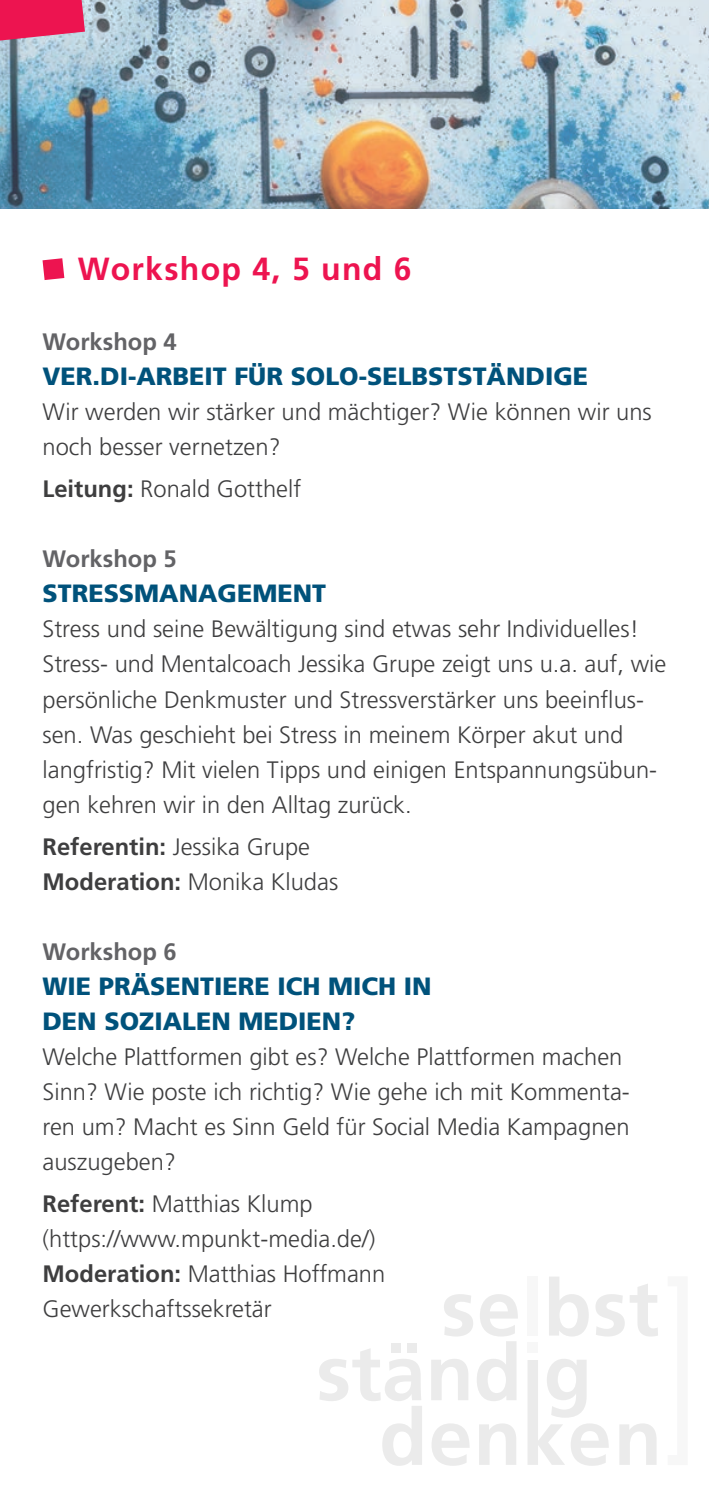
<style>
.page{position:relative;width:709px;height:1489px;background:#fff}
.page>*{position:absolute;margin:0;border:0;box-sizing:border-box;transform-origin:0 0}
.t1{font:700 32px "Frutiger";letter-spacing:.04em;color:#ed1450}
.t2{font:900 25px/35px "Frutiger";color:#00527b}
.t3{font:300 23.75px/35px "Frutiger";color:#3e3e3f}
.t4{font:700 23.75px "Frutiger";color:#636366}
.s1{font-weight:700}
</style>
<div class="page">
<img style="left:0;top:0;width:709px;height:209px">
<svg style="left:432px;top:1423px;width:37px;height:42px"></svg>
<svg style="left:479px;top:1423px;width:37px;height:41px"></svg>
<svg style="left:619px;top:1423px;width:37px;height:41px"></svg>
<div style="left:407px;top:1342px;width:9px;height:10px;background:#ebebeb"></div>
<div style="left:391px;top:1342px;width:9px;height:10px;background:#ebebeb"></div>
<div style="left:527px;top:1342px;width:11px;height:10px;background:#f7f7f7"></div>
<svg style="left:549px;top:1277px;width:40px;height:59px"></svg>
<svg style="left:319px;top:1347px;width:103px;height:118px"></svg>
<svg style="left:595px;top:1284px;width:63px;height:52px"></svg>
<svg style="left:431px;top:1294px;width:87px;height:106px"></svg>
<div style="left:527px;top:1276px;width:11px;height:59px;background:#f7f7f7"></div>
<svg style="left:528px;top:1359px;width:81px;height:106px"></svg>
<svg style="left:0;top:0;width:85px;height:41px;background:#e62d63"></svg>
<svg style="left:43px;top:258px;width:21px;height:22px"></svg>
<h1 class="t1" style="left:78px;top:250px;width:335px">Workshop 4, 5 und 6</h1>
<p class="t4" style="left:43px;top:328px;width:136px">Workshop 4</p>
<p class="t2" style="left:43px;top:358px;width:547px">VER.DI-ARBEIT FÜR SOLO-SELBSTSTÄNDIGE</p>
<p class="t3" style="left:43px;top:394px;width:611px">Wir werden wir stärker und mächtiger? Wie können wir uns noch besser vernetzen?</p>
<p class="t3" style="left:43px;top:471px;width:260px"><span class="s1">Leitung:</span> Ronald Gotthelf</p>
<p class="t4" style="left:43px;top:545px;width:136px">Workshop 5</p>
<p class="t2" style="left:43px;top:575px;width:285px">STRESSMANAGEMENT</p>
<p class="t3" style="left:43px;top:611px;width:625px">Stress und seine Bewältigung sind etwas sehr Individuelles!<br>Stress- und Mentalcoach Jessika Grupe zeigt uns u.a. auf, wie persönliche Denkmuster und Stressverstärker uns beeinflus&shy;sen. Was geschieht bei Stress in meinem Körper akut und langfristig? Mit vielen Tipps und einigen Entspannungsübun&shy;gen kehren wir in den Alltag zurück.</p>
<p class="t3" style="left:43px;top:828px;width:297px"><span class="s1">Referentin:</span> Jessika Grupe<br><span class="s1">Moderation:</span> Monika Kludas</p>
<p class="t4" style="left:43px;top:937px;width:136px">Workshop 6</p>
<p class="t2" style="left:43px;top:968px;width:391px">WIE PRÄSENTIERE ICH MICH IN<br>DEN SOZIALEN MEDIEN?</p>
<p class="t3" style="left:43px;top:1038px;width:588px">Welche Plattformen gibt es? Welche Plattformen machen Sinn? Wie poste ich richtig? Wie gehe ich mit Kommenta&shy;ren um? Macht es Sinn Geld für Social Media Kampagnen auszugeben?</p>
<p class="t3" style="left:43px;top:1186px;width:344px"><span class="s1">Referent:</span> Matthias Klump (https://www.mpunkt-media.de/)<br><span class="s1">Moderation:</span> Matthias Hoffmann<br>Gewerkschaftssekretär</p>
</div>
